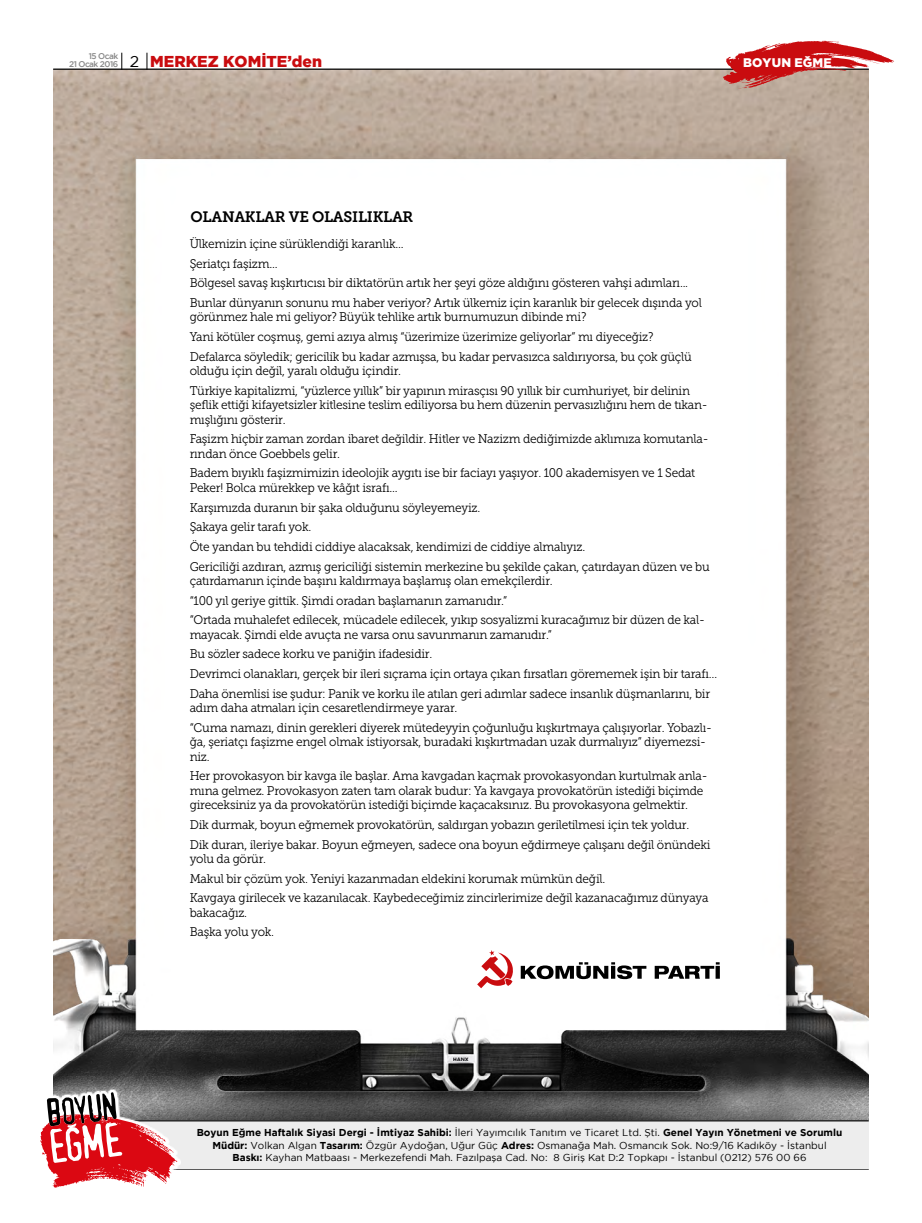
<style>
.page{position:relative;width:922px;height:1223px;background:#fff}
.page>*{position:absolute;margin:0;border:0;box-sizing:border-box;transform-origin:0 0}
.t1{font:800 15.75px "Gotham";color:#c90c0f}
.t2{font:15px "Museo Slab 700";letter-spacing:-.02em;color:#000}
.t3{font:12.5px/19.8px "Museo Slab 300";letter-spacing:-.02em;color:#000;scale:.95 1}
.t4{font:800 12.38px "Gotham";color:#fff}
.t5{font:10px/12.5px "Gotham";color:#000;text-align:center}
.t6{font:500 8.25px "Gotham";letter-spacing:-.06em;color:#878787}
.s1{font-weight:500;font-size:8.25px;color:#878787}
.s2{font-weight:400;color:#000}
.s3{font-weight:700}
</style>
<div class="page">
<img style="left:53px;top:70px;width:815px;height:1050px">
<svg style="left:520px;top:962px;width:199px;height:17px"></svg>
<svg style="left:477px;top:950px;width:36px;height:38px"></svg>
<div style="left:53px;top:1120px;width:815px;height:49px;background:#ededed"></div>
<hr style="left:53px;top:1120px;width:815px;height:1px;background:#000">
<svg style="left:53px;top:1089px;width:128px;height:99px"></svg>
<svg style="left:40px;top:1092px;width:137px;height:95px"></svg>
<hr style="left:53px;top:69px;width:815px;height:1px;background:#000">
<svg style="left:121px;top:53px;width:1px;height:17px"></svg>
<svg style="left:147px;top:53px;width:1px;height:17px"></svg>
<svg style="left:722px;top:41px;width:172px;height:48px"></svg>
<p class="t6" style="left:89px;top:51px;width:31px">15 Ocak</p>
<p class="t1" style="left:69px;top:52px;width:254px"><span class="s1">21 Ocak 2016</span> <span class="s2">2</span> MERKEZ KOMİTE’DEN</p>
<p class="t4" style="left:742px;top:56px;width:80px">BOYUN EĞME</p>
<p class="t2" style="left:190px;top:208px;width:224px">OLANAKLAR VE OLASILIKLAR</p>
<p class="t3" style="left:190px;top:234px;width:540px">Ülkemizin içine sürüklendiği karanlık...<br>Şeriatçı faşizm...<br>Bölgesel savaş kışkırtıcısı bir diktatörün artık her şeyi göze aldığını gösteren vahşi adımları...<br>Bunlar dünyanın sonunu mu haber veriyor? Artık ülkemiz için karanlık bir gelecek dışında yol</p>
<p class="t3" style="left:190px;top:307px;width:530px">görünmez hale mi geliyor? Büyük tehlike artık burnumuzun dibinde mi?<br>Yani kötüler coşmuş, gemi azıya almış “üzerimize üzerimize geliyorlar” mı diyeceğiz?<br>Defalarca söyledik; gericilik bu kadar azmışsa, bu kadar pervasızca saldırıyorsa, bu çok güçlü</p>
<p class="t3" style="left:190px;top:361px;width:528px">olduğu için değil, yaralı olduğu içindir.<br>Türkiye kapitalizmi, “yüzlerce yıllık” bir yapının mirasçısı 90 yıllık bir cumhuriyet, bir delinin</p>
<p class="t3" style="left:190px;top:398px;width:546px;line-height:14.4px">şeflik ettiği kifayetsizler kitlesine teslim ediliyorsa bu hem düzenin pervasızlığını hem de tıkan&shy;mışlığını gösterir.</p>
<p class="t3" style="left:190px;top:432px;width:547px;line-height:14.4px">Faşizm hiçbir zaman zordan ibaret değildir. Hitler ve Nazizm dediğimizde aklımıza komutanla&shy;rından önce Goebbels gelir.</p>
<p class="t3" style="left:190px;top:466px;width:533px;line-height:14.4px">Badem bıyıklı faşizmimizin ideolojik aygıtı ise bir faciayı yaşıyor. 100 akademisyen ve 1 Sedat<br>Peker! Bolca mürekkep ve kâğıt israfı...</p>
<p class="t3" style="left:190px;top:497px;width:549px">Karşımızda duranın bir şaka olduğunu söyleyemeyiz.<br>Şakaya gelir tarafı yok.<br>Öte yandan bu tehdidi ciddiye alacaksak, kendimizi de ciddiye almalıyız.<br>Gericiliği azdıran, azmış gericiliği sistemin merkezine bu şekilde çakan, çatırdayan düzen ve bu</p>
<p class="t3" style="left:190px;top:571px;width:543px">çatırdamanın içinde başını kaldırmaya başlamış olan emekçilerdir.<br>“100 yıl geriye gittik. Şimdi oradan başlamanın zamanıdır.”<br>“Ortada muhalefet edilecek, mücadele edilecek, yıkıp sosyalizmi kuracağımız bir düzen de kal-</p>
<p class="t3" style="left:190px;top:624px;width:556px">mayacak. Şimdi elde avuçta ne varsa onu savunmanın zamanıdır.”<br>Bu sözler sadece korku ve paniğin ifadesidir.<br>Devrimci olanakları, gerçek bir ileri sıçrama için ortaya çıkan fırsatları görememek işin bir tarafı… Daha önemlisi ise şudur: Panik ve korku ile atılan geri adımlar sadece insanlık düşmanlarını, bir</p>
<p class="t3" style="left:190px;top:698px;width:551px">adım daha atmaları için cesaretlendirmeye yarar.<br>“Cuma namazı, dinin gerekleri diyerek mütedeyyin çoğunluğu kışkırtmaya çalışıyorlar. Yobazlı-</p>
<p class="t3" style="left:190px;top:735px;width:545px;line-height:14.4px">ğa, şeriatçı faşizme engel olmak istiyorsak, buradaki kışkırtmadan uzak durmalıyız” diyemezsi&shy;niz.</p>
<p class="t3" style="left:190px;top:769px;width:546px;line-height:14.4px">Her provokasyon bir kavga ile başlar. Ama kavgadan kaçmak provokasyondan kurtulmak anla&shy;mına gelmez. Provokasyon zaten tam olarak budur: Ya kavgaya provokatörün istediği biçimde gireceksiniz ya da provokatörün istediği biçimde kaçacaksınız. Bu provokasyona gelmektir.</p>
<p class="t3" style="left:190px;top:814px;width:549px">Dik durmak, boyun eğmemek provokatörün, saldırgan yobazın geriletilmesi için tek yoldur.<br>Dik duran, ileriye bakar. Boyun eğmeyen, sadece ona boyun eğdirmeye çalışanı değil önündeki</p>
<p class="t3" style="left:190px;top:848px;width:547px">yolu da görür.<br>Makul bir çözüm yok. Yeniyi kazanmadan eldekini korumak mümkün değil.<br>Kavgaya girilecek ve kazanılacak. Kaybedeceğimiz zincirlerimize değil kazanacağımız dünyaya</p>
<p class="t3" style="left:190px;top:902px;width:90px">bakacağız.<br>Başka yolu yok.</p>
<p class="t5" style="left:197px;top:1126px;width:647px"><span class="s3">Boyun Eğme Haftalık Siyasi Dergi - İ mtiyaz Sahibi:</span> İleri Yayımcılık Tanıtım ve Ticaret Ltd. Şti. <span class="s3">Genel Yayın Yönetmeni ve Sorumlu<br>Müdür:</span> Volkan Algan <span class="s3">Tasarım:</span> Özgür Aydoğan, Uğur Güç <span class="s3">Adres:</span> Osmanağa Mah. Osmancık Sok. No:9/16 Kadıköy - İstanbul<br><span class="s3">Baskı:</span> Kayhan Matbaası - Merkezefendi Mah. Fazılpaşa Cad. No: 8 Giriş Kat D:2 Topkapı - İstanbul (0212) 576 00 66</p>
</div>
